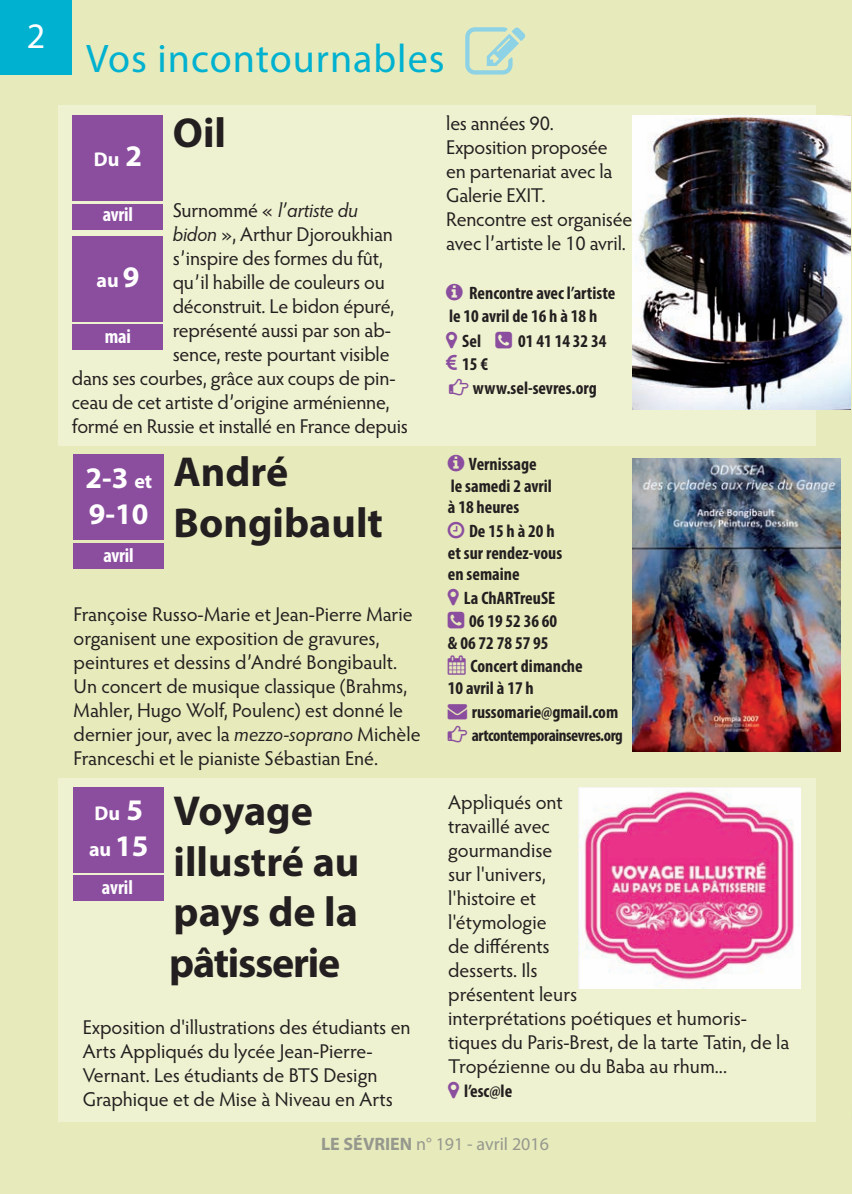
<style>
.page{position:relative;width:852px;height:1194px;background:#fff}
.page>*{position:absolute;margin:0;border:0;box-sizing:border-box;transform-origin:0 0}
.t1{font:700 42px/50.4px "Myriad Pro";color:#231f20}
.t2{font:40px "Myriad Pro";letter-spacing:.025em;color:#00b1d0}
.t3{font:36px "Myriad Pro";color:#fff}
.t4{font:700 30px/36px "Myriad Pro";color:#fff}
.t5{font:20px/24px "Hypatia Sans Pro";letter-spacing:-.005em;color:#231f20}
.t6{font:italic 20px "Hypatia Sans Pro";letter-spacing:-.01em;color:#231f20}
.t7{font:700 condensed 20px "Myriad Pro";letter-spacing:-.01em;color:#fff}
.t8{font:700 20px/36px "Myriad Pro";letter-spacing:.005em;color:#fff}
.t9{font:700 condensed 18px/21.6px "Myriad Pro";color:#231f20}
.t10{font:18px "Myriad Pro";color:#96988e}
.t11{font:700 condensed 17px "Myriad Pro";letter-spacing:-.025em;color:#231f20}
.s1{font-size:30px}
.s2{font-style:normal}
.s3{font-style:italic}
.s4{font-size:20px}
.s5{color:#8b4e9f}
.s6{font-weight:700}
</style>
<div class="page">
<div style="left:0;top:0;width:851px;height:1193px;background:#e7ebbb"></div>
<div style="left:58px;top:105px;width:757px;height:340px;background:#eef2d0"></div>
<div style="left:58px;top:778px;width:757px;height:343px;background:#eef2d0"></div>
<div style="left:0;top:0;width:72px;height:74px;background:#00b1d0"></div>
<div style="left:73px;top:455px;width:90px;height:85px;background:#8b4e9f"></div>
<div style="left:73px;top:543px;width:90px;height:26px;background:#8b4e9f"></div>
<img style="left:632px;top:458px;width:207px;height:293px">
<img style="left:578px;top:787px;width:222px;height:201px">
<div style="left:73px;top:787px;width:90px;height:85px;background:#8b4e9f"></div>
<div style="left:73px;top:875px;width:90px;height:26px;background:#8b4e9f"></div>
<div style="left:72px;top:116px;width:91px;height:85px;background:#8b4e9f"></div>
<div style="left:72px;top:204px;width:91px;height:25px;background:#8b4e9f"></div>
<div style="left:72px;top:236px;width:91px;height:85px;background:#8b4e9f"></div>
<div style="left:72px;top:324px;width:91px;height:26px;background:#8b4e9f"></div>
<img style="left:632px;top:116px;width:218px;height:293px">
<img style="left:851px;top:901px;width:1px;height:220px">
<h3 class="t3" style="left:27px;top:23px;width:20px">2</h3>
<h2 class="t2" style="left:86px;top:44px;width:360px">Vos incontournables</h2>
<p class="t8" style="left:94px;top:143px;width:50px">Du <span class="s1">2</span></p>
<h1 class="t1" style="left:173px;top:111px;width:55px">Oil</h1>
<p class="t6" style="left:173px;top:202px;width:187px"><span class="s2">Surnommé «</span> l’artiste-du</p>
<p class="t5" style="left:173px;top:224px;width:221px"><span class="s3">bidon</span> », Arthur Djoroukhian</p>
<p class="t5" style="left:173px;top:248px;width:211px">s’inspire des formes du fût,</p>
<p class="t5" style="left:173px;top:272px;width:214px">qu’il habille de couleurs ou</p>
<p class="t5" style="left:173px;top:296px;width:223px">déconstruit. Le bidon épuré,</p>
<p class="t5" style="left:173px;top:320px;width:220px">représenté aussi par son ab-</p>
<p class="t5" style="left:173px;top:344px;width:218px">sence, reste pourtant visible</p>
<p class="t5" style="left:72px;top:368px;width:325px">dans ses courbes, grâce aux coups de pin-</p>
<p class="t5" style="left:72px;top:392px;width:319px">ceau de cet artiste d’origine arménienne,</p>
<p class="t5" style="left:72px;top:416px;width:337px">formé en Russie et installé en France depuis</p>
<p class="t7" style="left:103px;top:207px;width:32px">avril</p>
<p class="t8" style="left:96px;top:264px;width:44px">au <span class="s1">9</span></p>
<p class="t7" style="left:105px;top:329px;width:28px">mai</p>
<h3 class="t4" style="left:85px;top:462px;width:68px">2-3 <span class="s4">et<br></span>9-10</h3>
<p class="t7" style="left:103px;top:548px;width:32px">avril</p>
<h1 class="t1" style="left:173px;top:450px;width:211px">André<br>Bongibault</h1>
<p class="t5" style="left:74px;top:604px;width:348px">Françoise Russo -M a rie et Jean- Pierre M arie organisent une exposition de gravures, peintures et dessins d’André Bongibault.<br>Un concert de musique classique ( Brahms, Mahler, Hugo Wolf, Poulenc) est don né le dernier jour, avec la <span class="s3">-mezzo-soprano</span> Michèle Franceschi et le pianiste Sébastian Ené.</p>
<h1 class="t1" style="left:169px;top:789px;width:191px">Voyage illustré au pays de la pâtisserie</h1>
<p class="t5" style="left:83px;top:1017px;width:329px">Exposition d'illustrations des étudiants en Arts Appliqués du lycée Jean-Pierre-Vernant. Les étudiants de BTS Design Graphique et de Mise à Niveau en Arts</p>
<p class="t8" style="left:89px;top:797px;width:61px">Du <span class="s1">5 </span>au <span class="s1">15</span></p>
<p class="t7" style="left:102px;top:875px;width:33px">avril</p>
<p class="t5" style="left:446px;top:113px;width:187px">les années 90.<br>Exposition proposée en partenariat avec la<br>Galerie EXIT.<br>Rencontre est organisée avec l’artiste le 10 avril.</p>
<p class="t9" style="left:469px;top:284px;width:148px">Rencontre avec l’artiste</p>
<p class="t9" style="left:449px;top:307px;width:149px">le 10 avril de 16 h à 18 h</p>
<p class="t9" style="left:462px;top:331px;width:20px">Sel</p>
<p class="t9" style="left:518px;top:331px;width:90px">01 41 14 32 34</p>
<p class="t9" style="left:473px;top:354px;width:125px;line-height:23.6px;text-indent:-11px">15 € www.sel-sevres.org</p>
<p class="t9" style="left:448px;top:455px;width:105px;text-indent:21px">Vernissage le samedi 2 avril à 18 heures</p>
<p class="t9" style="left:448px;top:521px;width:116px;text-indent:21px">De 15 h à 20 h et sur rendez-vous en semaine</p>
<p class="t9" style="left:464px;top:587px;width:95px;line-height:23.6px">La ChARTreuSE<br>06 19 52 36 60</p>
<p class="t9" style="left:448px;top:633px;width:102px">&amp; 06 72 78 57 95</p>
<p class="t9" style="left:448px;top:657px;width:136px"><span class="s5">▲</span> Concert dimanche<br>10 avril à 17 h</p>
<p class="t9" style="left:448px;top:702px;width:172px"><span class="s5">→</span> russomarie@gmail.com</p>
<p class="t11" style="left:471px;top:729px;width:153px">artcontemporainsevres.org</p>
<p class="t5" style="left:448px;top:791px;width:343px">Appliqués ont<br>travaillé avec<br>gourmandise<br>sur l'univers,<br>l'histoire et<br>l'étymologie<br>de différents<br>desserts. Ils<br>présentent leurs<br>interprétations poétiques et humoris&shy;tiques du Paris-Brest, de la tarte Tatin, de la<br>Tropézienne ou du Baba au rhum...</p>
<p class="t9" style="left:464px;top:1082px;width:50px">l’esc@le</p>
<p class="t10" style="left:321px;top:1137px;width:229px"><span class="s6">LE SÉVRIEN</span> n° 191 - avril 2016</p>
</div>
